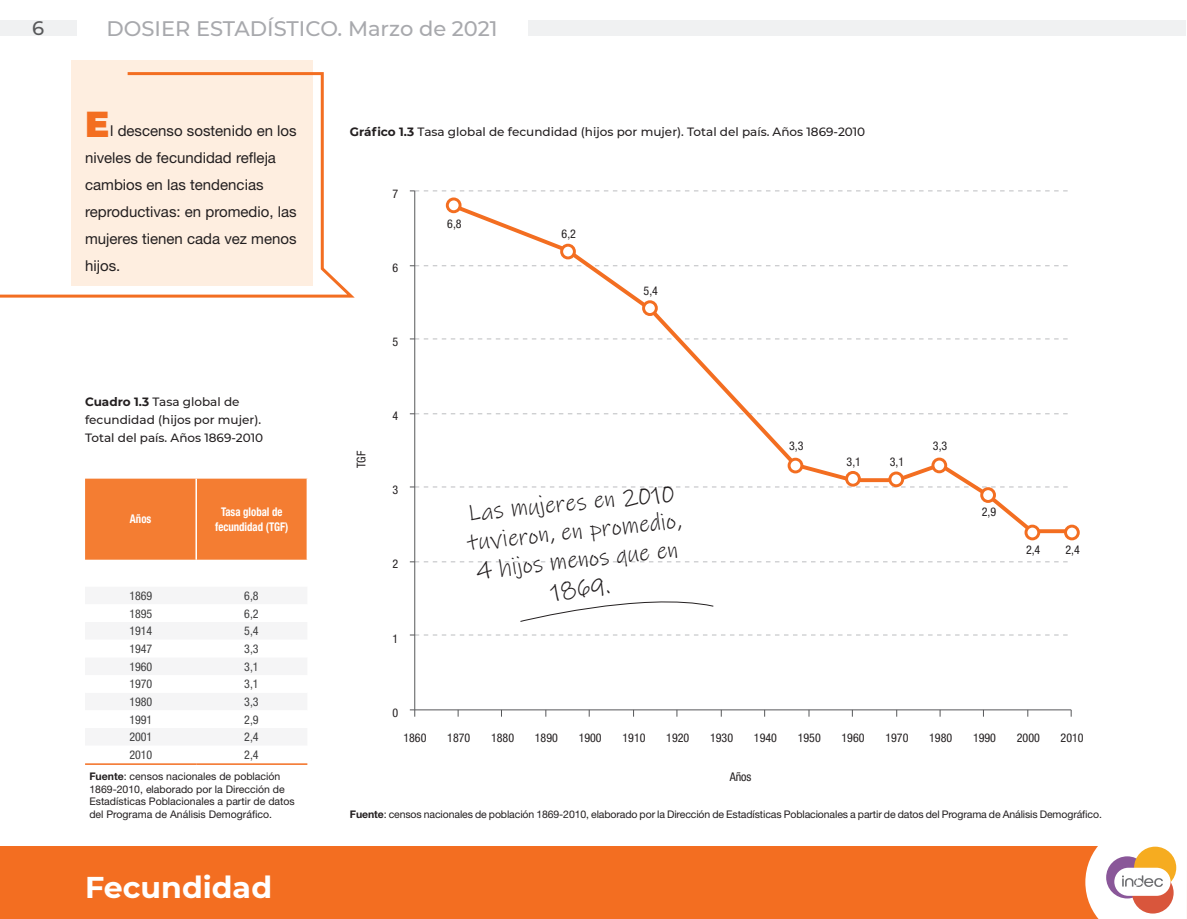
<style>
.page{position:relative;width:1187px;height:919px;background:#fff}
.page>*{position:absolute;margin:0;border:0;box-sizing:border-box;transform-origin:0 0}
.t1{font:900 36px "Montserrat";color:#f36e21}
.t2{font:700 30px "Montserrat";color:#fff}
.t3{font:24px/28.8px "Ink Free";color:#231f20;text-align:center;scale:.96 1}
.t4{font:500 21px "Montserrat";color:#a8a9ad}
.t5{font:500 19.5px "Montserrat";color:#57585a}
.t6{font:15px/27px "Helvetica Neue LT Std";color:#231f20}
.t7{font:500 12px/18px "Montserrat";color:#231f20}
.t8{font:condensed 12px "Helvetica Neue LT Std";color:#231f20}
.datos{font:condensed 12px "Helvetica Neue LT Std";color:#3e3e3f}
.cabezal{font:700 condensed 12px/14.4px "Helvetica Neue LT Std";color:#fff;text-align:center;scale:.9 1}
.Lamadas_nota_fuente{font:10.5px/12.6px "Helvetica Neue LT Std";letter-spacing:-.01em;color:#231f20}
.s1{font-weight:700}
</style>
<div class="page">
<div style="left:0;top:846px;width:1185px;height:72px;background:#f36e21"></div>
<div style="left:0;top:21px;width:77px;height:15px;background:#f0f1f2"></div>
<div style="left:81px;top:21px;width:1104px;height:15px;background:#f0f1f2"></div>
<div style="left:77px;top:16px;width:450px;height:28px;background:#fff"></div>
<svg style="left:1085px;top:846px;width:100px;height:72px;background:#eed1c1"></svg>
<div style="left:72px;top:60px;width:241px;height:225px;background:#feeee0"></div>
<div style="left:85px;top:478px;width:221px;height:81px;background:#f47d32"></div>
<svg style="left:85px;top:764px;width:222px;height:1px"></svg>
<hr style="left:85px;top:763px;width:111px;height:1px;background:#f36e21">
<hr style="left:196px;top:763px;width:111px;height:1px;background:#f36e21">
<hr style="left:195px;top:478px;width:2px;height:81px;background:#fff">
<hr style="left:414px;top:191px;width:1px;height:518px;background:#57585a">
<svg style="left:410px;top:190px;width:658px;height:2px"></svg>
<svg style="left:410px;top:265px;width:37px;height:1px"></svg>
<svg style="left:410px;top:338px;width:37px;height:1px"></svg>
<svg style="left:410px;top:413px;width:37px;height:1px"></svg>
<svg style="left:410px;top:561px;width:658px;height:1px"></svg>
<svg style="left:410px;top:634px;width:658px;height:1px"></svg>
<hr style="left:415px;top:709px;width:656px;height:1px;background:#57585a">
<svg style="left:410px;top:709px;width:5px;height:7px"></svg>
<svg style="left:449px;top:201px;width:619px;height:333px"></svg>
<svg style="left:410px;top:459px;width:658px;height:42px"></svg>
<div style="left:447px;top:199px;width:13px;height:13px;background:#fff;border-radius:50%"></div>
<div style="left:446px;top:197px;width:15px;height:16px;border:3px solid #f36e21;border-radius:50%"></div>
<div style="left:561px;top:245px;width:13px;height:13px;background:#fff;border-radius:50%"></div>
<div style="left:560px;top:244px;width:16px;height:15px;border:3px solid #f36e21;border-radius:50%"></div>
<div style="left:643px;top:302px;width:13px;height:12px;background:#fff;border-radius:50%"></div>
<div style="left:642px;top:300px;width:15px;height:16px;border:3px solid #f36e21;border-radius:50%"></div>
<div style="left:789px;top:459px;width:12px;height:13px;background:#fff;border-radius:50%"></div>
<div style="left:787px;top:457px;width:16px;height:16px;border:3px solid #f36e21;border-radius:50%"></div>
<div style="left:846px;top:472px;width:13px;height:13px;background:#fff;border-radius:50%"></div>
<div style="left:845px;top:471px;width:15px;height:15px;border:3px solid #f36e21;border-radius:50%"></div>
<div style="left:889px;top:473px;width:13px;height:12px;background:#fff;border-radius:50%"></div>
<div style="left:888px;top:471px;width:16px;height:16px;border:3px solid #f36e21;border-radius:50%"></div>
<div style="left:932px;top:459px;width:13px;height:13px;background:#fff;border-radius:50%"></div>
<div style="left:931px;top:457px;width:16px;height:16px;border:3px solid #f36e21;border-radius:50%"></div>
<div style="left:981px;top:488px;width:13px;height:13px;background:#fff;border-radius:50%"></div>
<div style="left:980px;top:487px;width:15px;height:16px;border:3px solid #f36e21;border-radius:50%"></div>
<div style="left:1025px;top:526px;width:13px;height:13px;background:#fff;border-radius:50%"></div>
<div style="left:1024px;top:524px;width:16px;height:16px;border:3px solid #f36e21;border-radius:50%"></div>
<svg style="left:1065px;top:526px;width:13px;height:13px"></svg>
<div style="left:1063px;top:524px;width:16px;height:16px;border:3px solid #f36e21;border-radius:50%"></div>
<svg style="left:0;top:71px;width:355px;height:227px"></svg>
<svg style="left:520px;top:601px;width:194px;height:21px"></svg>
<h3 class="t5" style="left:32px;top:15px;width:14px">6</h3>
<h3 class="t4" style="left:106px;top:14px;width:392px">DOSIER ESTADÍSTICO. Marzo de 2021</h3>
<p class="t1" style="left:85px;top:97px;width:26px">E</p>
<p class="t6" style="left:85px;top:116px;width:213px;text-indent:25px">l descenso sostenido en los niveles de fecundidad refleja cambios en las tendencias reproductivas: en promedio, las mujeres tienen cada vez menos hijos.</p>
<p class="t7" style="left:85px;top:392px;width:180px"><span class="s1">Cuadro 1.3</span> Tasa global de fecundidad (hijos por mujer).<br>Total del país. Años 1869-2010</p>
<p class="cabezal" style="left:130px;top:512px;width:25px">Años</p>
<p class="cabezal" style="left:215px;top:504px;width:83px">Tasa global de fecundidad (TGF)</p>
<p class="datos" style="left:129px;top:588px;width:25px">1869</p>
<p class="datos" style="left:244px;top:588px;width:16px">6,8</p>
<p class="datos" style="left:129px;top:606px;width:25px">1895</p>
<p class="datos" style="left:244px;top:606px;width:16px">6,2</p>
<p class="datos" style="left:129px;top:624px;width:25px">1914</p>
<p class="datos" style="left:244px;top:624px;width:16px">5,4</p>
<p class="datos" style="left:129px;top:641px;width:25px">1947</p>
<p class="datos" style="left:244px;top:641px;width:16px">3,3</p>
<p class="datos" style="left:129px;top:659px;width:25px">1960</p>
<p class="datos" style="left:244px;top:659px;width:16px">3,1</p>
<p class="datos" style="left:129px;top:677px;width:25px">1970</p>
<p class="datos" style="left:244px;top:677px;width:16px">3,1</p>
<p class="datos" style="left:129px;top:694px;width:25px">1980</p>
<p class="datos" style="left:244px;top:694px;width:16px">3,3</p>
<p class="datos" style="left:129px;top:712px;width:25px">1991</p>
<p class="datos" style="left:244px;top:712px;width:16px">2,9</p>
<p class="datos" style="left:129px;top:730px;width:25px">2001</p>
<p class="datos" style="left:244px;top:730px;width:16px">2,4</p>
<p class="datos" style="left:129px;top:747px;width:25px">2010</p>
<p class="datos" style="left:244px;top:747px;width:16px">2,4</p>
<p class="Lamadas_nota_fuente" style="left:89px;top:769px;width:207px"><span class="s1">Fuente</span>: censos nacionales de población 1869-2010, elaborado por la Dirección de Estadísticas Poblacionales a partir de datos del Programa de Análisis Demográfico.</p>
<p class="t2" style="left:85px;top:865px;width:188px">Fecundidad</p>
<p class="t7" style="left:350px;top:122px;width:517px"><span class="s1">Gráfico 1.3</span> Tasa global de fecundidad (hijos por mujer). Total del país. Años 1869-2010</p>
<p class="t8" style="left:354px;top:468px;width:19px;rotate:-90deg">TGF</p>
<p class="t8" style="left:392px;top:187px;width:7px">7</p>
<p class="t8" style="left:392px;top:261px;width:7px">6</p>
<p class="t8" style="left:392px;top:335px;width:7px">5</p>
<p class="t8" style="left:392px;top:409px;width:7px">4</p>
<p class="t8" style="left:392px;top:483px;width:7px">3</p>
<p class="t8" style="left:392px;top:557px;width:7px">2</p>
<p class="t8" style="left:392px;top:631px;width:7px">1</p>
<p class="t8" style="left:392px;top:705px;width:7px">0</p>
<p class="t8" style="left:447px;top:217px;width:16px">6,8</p>
<p class="t8" style="left:561px;top:227px;width:16px">6,2</p>
<p class="t8" style="left:643px;top:283px;width:16px">5,4</p>
<p class="t3" style="left:462px;top:500px;width:226px;rotate:-6deg">Las mujeres en 2010 tuvieron, en promedio,<br>4 hijos menos que en<br>1869.</p>
<p class="t8" style="left:789px;top:439px;width:16px">3,3</p>
<p class="t8" style="left:846px;top:454px;width:16px">3,1</p>
<p class="t8" style="left:889px;top:454px;width:16px">3,1</p>
<p class="t8" style="left:932px;top:439px;width:16px">3,3</p>
<p class="t8" style="left:981px;top:504px;width:16px">2,9</p>
<p class="t8" style="left:1025px;top:543px;width:16px">2,4</p>
<p class="t8" style="left:1065px;top:543px;width:16px">2,4</p>
<p class="t8" style="left:403px;top:730px;width:25px">1860</p>
<p class="t8" style="left:447px;top:730px;width:25px">1870</p>
<p class="t8" style="left:491px;top:730px;width:25px">1880</p>
<p class="t8" style="left:535px;top:730px;width:25px">1890</p>
<p class="t8" style="left:578px;top:730px;width:25px">1900</p>
<p class="t8" style="left:622px;top:730px;width:25px">1910</p>
<p class="t8" style="left:666px;top:730px;width:25px">1920</p>
<p class="t8" style="left:710px;top:730px;width:25px">1930</p>
<p class="t8" style="left:753px;top:730px;width:25px">1940</p>
<p class="t8" style="left:797px;top:730px;width:25px">1950</p>
<p class="t8" style="left:841px;top:730px;width:25px">1960</p>
<p class="t8" style="left:885px;top:730px;width:25px">1970</p>
<p class="t8" style="left:929px;top:730px;width:25px">1980</p>
<p class="t8" style="left:972px;top:730px;width:25px">1990</p>
<p class="t8" style="left:1016px;top:730px;width:25px">2000</p>
<p class="t8" style="left:1060px;top:730px;width:25px">2010</p>
<p class="t8" style="left:729px;top:769px;width:23px">Años</p>
<p class="Lamadas_nota_fuente" style="left:350px;top:807px;width:753px"><span class="s1">Fuente</span>: censos nacionales de población 1869-2010, elaborado por la Dirección de Estadísticas Poblacionales a partir de datos del Programa de Análisis Demográfico.</p>
</div>
